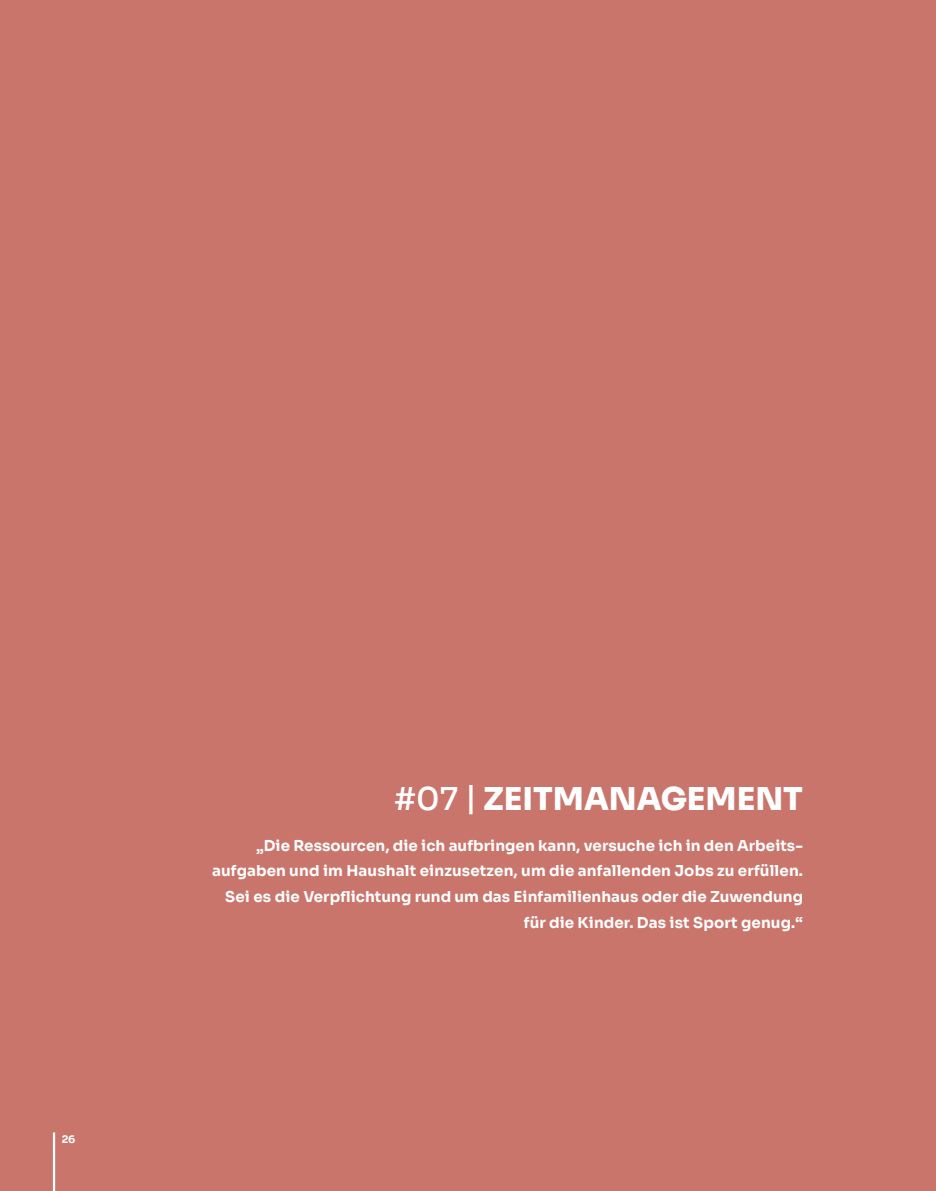
<style>
.page{position:relative;width:936px;height:1191px;background:#fff}
.page>*{position:absolute;margin:0;border:0;box-sizing:border-box;transform-origin:0 0}
.t1{font:800 31.5px "Sora";color:#fff}
.t2{font:700 15px/25.8px "Sora";letter-spacing:.005em;color:#fff;text-align:right}
.t3{font:700 10.5px "Sora";color:#fff}
.s1{font-weight:500}
</style>
<div class="page">
<div style="left:0;top:0;width:935px;height:1191px;background:#ca756b"></div>
<hr style="left:53px;top:1132px;width:2px;height:59px;background:#fff">
<p class="t3" style="left:62px;top:1130px;width:15px">26</p>
<p class="t1" style="left:394px;top:772px;width:410px"><span class="s1">#07 |</span> ZEITMANAGEMENT</p>
<p class="t2" style="left:256px;top:831px;width:548px">„Die Ressourcen, die ich aufbringen kann, versuche ich in den Arbeits-</p>
<p class="t2" style="left:212px;top:856px;width:592px">aufgaben und im Haushalt einzusetzen, um die anfallenden Jobs zu erfüllen.<br>Sei es die Verpflichtung rund um das Einfamilienhaus oder die Zuwendung</p>
<p class="t2" style="left:524px;top:908px;width:280px">für die Kinder. Das ist Sport genug.“</p>
</div>
